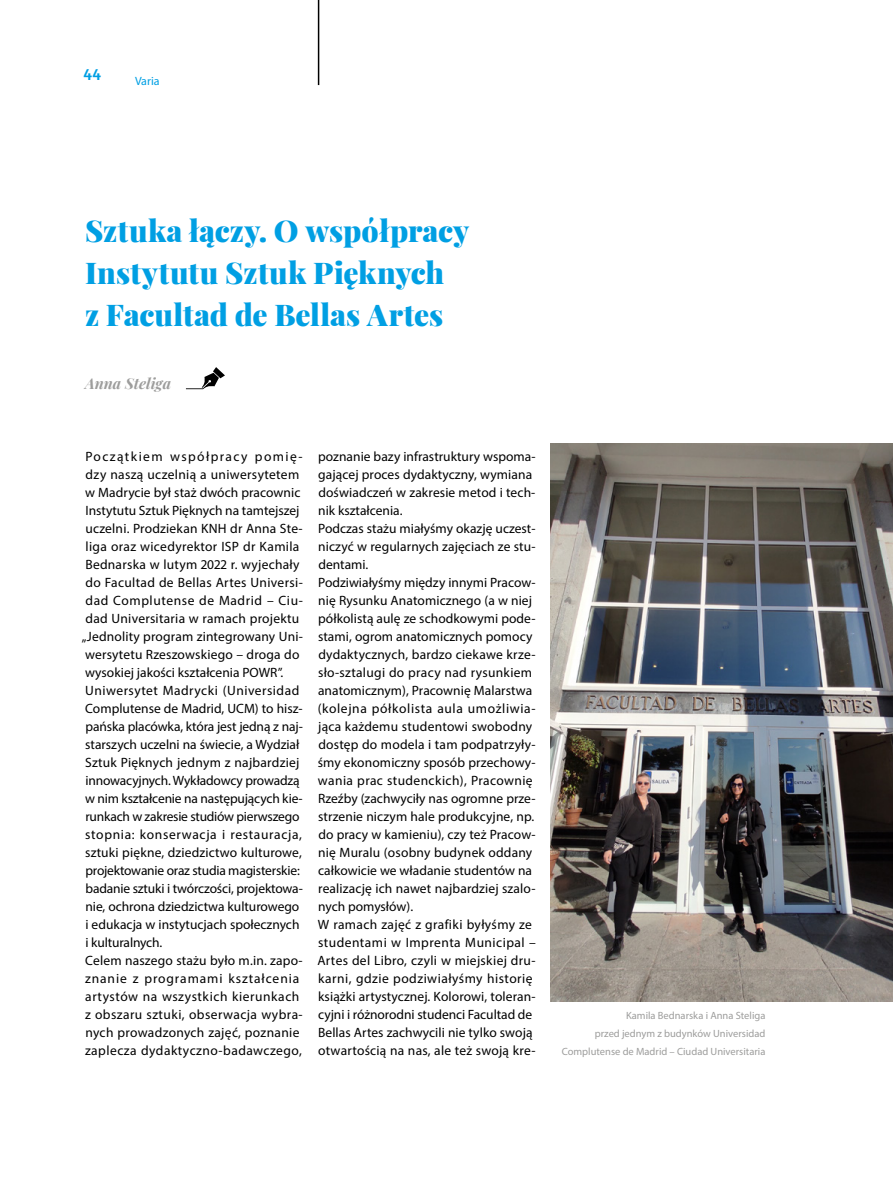
<style>
.page{position:relative;width:893px;height:1191px;background:#fff}
.page>*{position:absolute;margin:0;border:0;box-sizing:border-box;transform-origin:0 0}
.t1{font:900 30px/42px "Playfair Display";letter-spacing:.005em;color:#009fe3}
.t2{font:700 16.5px "Corbel";color:#009fe3}
.t3{font:italic 700 15px "Playfair Display";color:#9d9d9c}
.t4{font:13.5px/18px "Myriad Pro";letter-spacing:.01em;color:#000}
.t5{font:12px "Myriad Pro";color:#009fe3}
.t6{font:10.5px/18px "Myriad Pro";color:#9d9d9c;text-align:right}
</style>
<div class="page">
<hr style="left:318px;top:0;width:1px;height:85px;background:#000">
<svg style="left:186px;top:367px;width:39px;height:22px"></svg>
<img style="left:551px;top:443px;width:342px;height:558px">
<p class="t2" style="left:84px;top:65px;width:19px">44</p>
<p class="t5" style="left:135px;top:74px;width:26px">Varia</p>
<h1 class="t1" style="left:85px;top:207px;width:386px">Sztuka łączy. O współpracy<br>Instytutu Sztuk Pięknych<br>z Facultad de Bellas Artes</h1>
<p class="t3" style="left:85px;top:371px;width:87px">Anna Steliga</p>
<p class="t4" style="left:82px;top:447px;width:222px">Początkiem współpracy pomię&shy;dzy naszą uczelnią a uniwersytetem w Madrycie był staż dwóch pracownic Instytutu Sztuk Pięknych na tamtejszej uczelni. Prodziekan KNH dr Anna Ste&shy;liga oraz wicedyrektor ISP dr Kamila Bednarska w lutym 2022 r. wyjechały do Facultad de Bellas Artes Universi&shy;dad Complutense de Madrid – Ciu&shy;dad Universitaria w ramach projektu „Jednolity program zintegrowany Uni&shy;wersytetu Rzeszowskiego – droga do wysokiej jakości kształcenia POWR”.<br>Uniwersytet Madrycki (Universidad Complutense de Madrid, UCM) to hisz&shy;pańska placówka, która jest jedną z naj&shy;starszych uczelni na świecie, a Wydział Sztuk Pięknych jednym z najbardziej innowacyjnych. Wykładowcy prowadzą w nim kształcenie na następujących kie&shy;runkach w zakresie studiów pierwszego stopnia: konserwacja i restauracja, sztuki piękne, dziedzictwo kulturowe, projektowanie oraz studia magisterskie: badanie sztuki i twórczości, projektowa&shy;nie, ochrona dziedzictwa kulturowego<br>i edukacja w instytucjach społecznych<br>i kulturalnych.<br>Celem naszego stażu było m.in. zapo&shy;znanie z programami kształcenia artystów na wszystkich kierunkach z obszaru sztuki, obserwacja wybra&shy;nych prowadzonych zajęć, poznanie zaplecza dydaktyczno-badawczego,</p>
<p class="t4" style="left:317px;top:447px;width:220px">poznanie bazy infrastruktury wspoma&shy;gającej proces dydaktyczny, wymiana doświadczeń w zakresie metod i tech&shy;nik kształcenia.<br>Podczas stażu miałyśmy okazję uczest&shy;niczyć w regularnych zajęciach ze stu&shy;dentami.<br>Podziwiałyśmy między innymi Pracow&shy;nię Rysunku Anatomicznego (a w niej półkolistą aulę ze schodkowymi pode&shy;stami, ogrom anatomicznych pomocy dydaktycznych, bardzo ciekawe krze&shy;sło-sztalugi do pracy nad rysunkiem anatomicznym), Pracownię Malarstwa (kolejna półkolista aula umożliwia&shy;jąca każdemu studentowi swobodny dostęp do modela i tam podpatrzyły&shy;śmy ekonomiczny sposób przechowy&shy;wania prac studenckich), Pracownię Rzeźby (zachwyciły nas ogromne prze&shy;strzenie niczym hale produkcyjne, np. do pracy w kamieniu), czy też Pracow&shy;nię Muralu (osobny budynek oddany całkowicie we władanie studentów na realizację ich nawet najbardziej szalo&shy;nych pomysłów).<br>W ramach zajęć z grafiki byłyśmy ze studentami w Imprenta Municipal – Artes del Libro, czyli w miejskiej dru&shy;karni, gdzie podziwiałyśmy historię książki artystycznej. Kolorowi, toleran&shy;cyjni i różnorodni studenci Facultad de Bellas Artes zachwycili nie tylko swoją otwartością na nas, ale też swoją kre-</p>
<p class="t6" style="left:562px;top:1006px;width:205px">Kamila Bednarska i Anna Steliga<br>przed jednym z budynków Universidad<br>Complutense de Madrid – Ciudad Universitaria</p>
</div>
